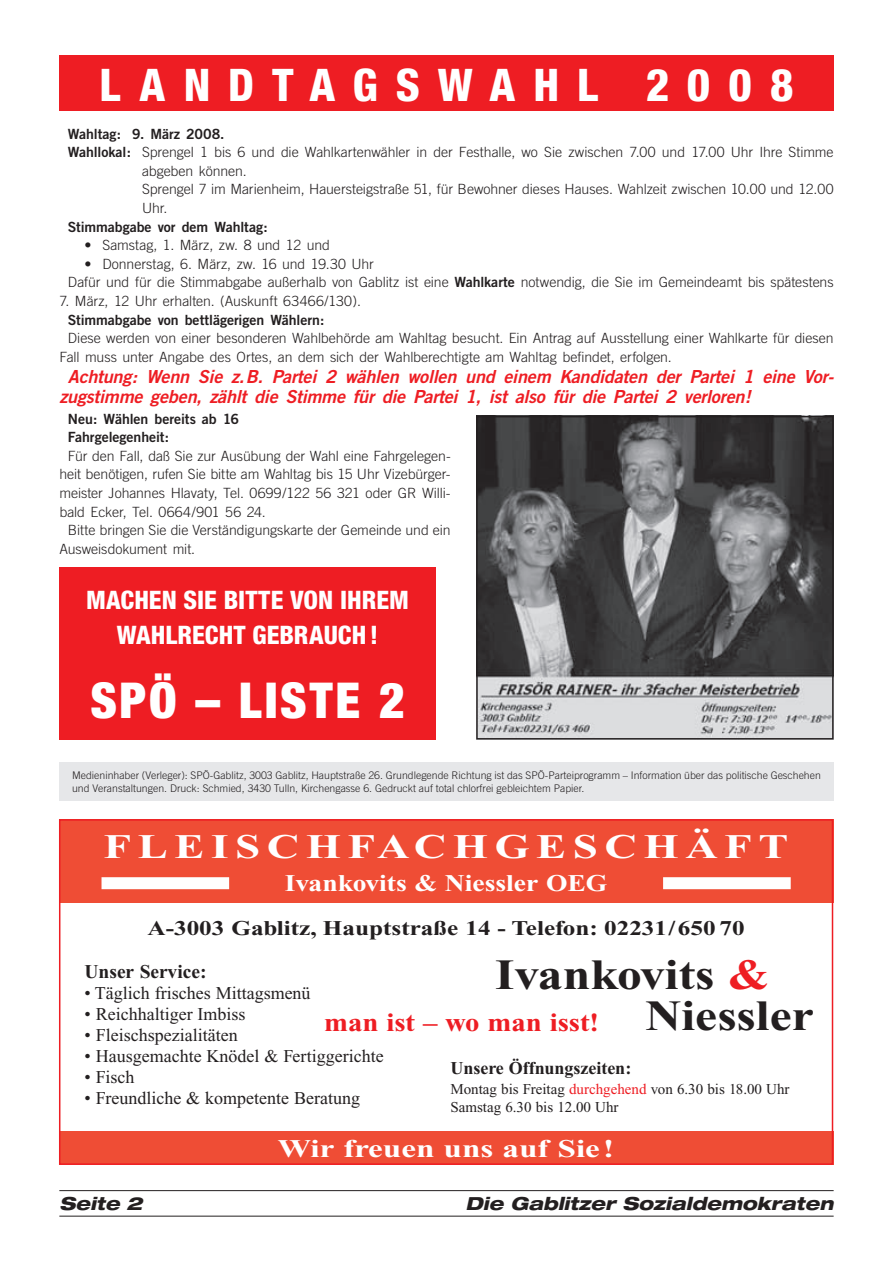
<style>
.page{position:relative;width:893px;height:1263px;background:#fff}
.page>*{position:absolute;margin:0;border:0;box-sizing:border-box;transform-origin:0 0}
.t1{font:900 condensed 49.5px "Helvetica Neue";letter-spacing:.06em;color:#fff}
.t2{font:800 condensed 45px "Helvetica Neue";letter-spacing:.395em;color:#fff}
.t3{font:700 43.2px "Times New Roman";color:#231f20;scale:1.15 1}
.t4{font:700 34.5px "Times New Roman";letter-spacing:.15em;color:#fff;scale:1.3 1}
.t5{font:700 26.1px "Times New Roman";color:#ee1d23;scale:1.1 1}
.t6{font:800 condensed 25.5px/34.5px "Helvetica Neue";color:#fff;text-align:center}
.t7{font:700 25.5px "Times New Roman";color:#fff;scale:1.3 1}
.t8{font:700 24px "Times New Roman";color:#fff;scale:1.15 1}
.t9{font:700 21px "Times New Roman";color:#231f20;scale:1.2 1}
.t10{font:700 19.5px "Times New Roman";color:#231f20}
.t11{font:italic 18px/19.5px "Trade Gothic Bold Two";letter-spacing:-.01em;color:#ee1d23}
.t12{font:18px "Times New Roman";color:#231f20}
.t13{font:italic 800 expanded 18px "Helvetica Neue";color:#231f20}
.t14{font:700 18px "Times New Roman";color:#231f20}
.t15{font:15px/18px "Times New Roman";color:#231f20}
.t16{font:300 14.1px/18.6px "Trade Gothic";letter-spacing:-.005em;color:#231f20}
.t17{font:14.1px/18.6px "Trade Gothic Bold Two";letter-spacing:-.005em;color:#231f20}
.t18{font:300 10.5px/13.5px "Trade Gothic";color:#231f20}
.s1{font-family:"Trade Gothic Bold Two";font-weight:400}
.s2{color:#ee1d23}
.s3{font-size:43.2px;color:#231f20}
</style>
<div class="page">
<hr style="left:59px;top:1216px;width:774px;height:1px;background:#231f20">
<hr style="left:59px;top:1190px;width:774px;height:1px;background:#231f20">
<div style="left:59px;top:819px;width:774px;height:84px;background:#ef4d35"></div>
<div style="left:59px;top:1132px;width:774px;height:33px;background:#ef4d35"></div>
<div style="left:59px;top:819px;width:774px;height:346px;border:2px solid #ee1d23"></div>
<div style="left:101px;top:877px;width:128px;height:12px;background:#fff"></div>
<div style="left:663px;top:877px;width:127px;height:12px;background:#fff"></div>
<img style="left:479px;top:419px;width:351px;height:318px">
<div style="left:476px;top:416px;width:357px;height:324px;border:2px solid #231f20"></div>
<div style="left:59px;top:55px;width:774px;height:56px;background:#ee1d23"></div>
<div style="left:59px;top:567px;width:377px;height:173px;background:#ee1d23"></div>
<div style="left:59px;top:762px;width:774px;height:38px;background:#e6e7e9"></div>
<h2 class="t2" style="left:99px;top:69px;width:695px">LANDTAGSWAHL 2008</h2>
<p class="t17" style="left:68px;top:125px;width:158px">Wahltag: 9. März 2008.</p>
<p class="t16" style="left:142px;top:144px;width:693px;text-indent:-74px"><span class="s1">Wahllokal:</span> Sprengel 1 bis 6 und die Wahlkartenwähler in der Festhalle, wo Sie zwischen 7.00 und 17.00 Uhr Ihre Stimme abgeben können.<br>Sprengel 7 im Marienheim, Hauersteigstraße 51, für Bewohner dieses Hauses. Wahlzeit zwischen 10.00 und 12.00<br>Uhr.</p>
<p class="t17" style="left:68px;top:218px;width:201px">Stimmabgabe vor dem Wahltag:</p>
<p class="t16" style="left:84px;top:237px;width:247px">• Samstag, 1. März, zw. 8 und 12 und</p>
<p class="t16" style="left:68px;top:256px;width:767px;text-indent:16px">• Donnerstag, 6. März, zw. 16 und 19.30 Uhr<br>Dafür und für die Stimmabgabe außerhalb von Gablitz ist eine <span class="s1">Wahlkarte</span> notwendig, die Sie im Gemeindeamt bis spätestens</p>
<p class="t16" style="left:59px;top:293px;width:303px">7. März, 12 Uhr erhalten. (Auskunft 63466/130).</p>
<p class="t17" style="left:68px;top:311px;width:258px">Stimmabgabe von bettlägerigen Wählern:</p>
<p class="t16" style="left:59px;top:330px;width:775px;text-indent:9px">Diese werden von einer besonderen Wahlbehörde am Wahltag besucht. Ein Antrag auf Ausstellung einer Wahlkarte für diesen<br>Fall muss unter Angabe des Ortes, an dem sich der Wahlberechtigte am Wahltag befindet, erfolgen.</p>
<p class="t11" style="left:59px;top:369px;width:776px;text-indent:9px">Achtung: Wenn Sie z.B. Partei 2 wählen wollen und einem Kandidaten der Partei 1 eine Vor&shy;zugstimme geben, zählt die Stimme für die Partei 1, ist also für die Partei 2 verloren!</p>
<p class="t17" style="left:68px;top:411px;width:173px">Neu: Wählen bereits ab 16<br>Fahrgelegenheit:</p>
<p class="t16" style="left:59px;top:448px;width:393px;text-align:justify;text-indent:9px">Für den Fall, daß Sie zur Ausübung der Wahl eine Fahrgelegen&shy;heit benötigen, rufen Sie bitte am Wahltag bis 15 Uhr Vizebürger&shy;meister Johannes Hlavaty, Tel. 0699/122 56 321 oder GR Willi&shy;bald Ecker, Tel. 0664/901 56 24.</p>
<p class="t16" style="left:59px;top:522px;width:393px;text-indent:9px">Bitte bringen Sie die Verständigungskarte der Gemeinde und ein<br>Ausweisdokument mit.</p>
<h3 class="t6" style="left:86px;top:585px;width:324px">MACHEN SIE BITTE VON IHREM<br>WAHLRECHT GEBRAUCH !</h3>
<h1 class="t1" style="left:90px;top:683px;width:316px">SPÖ – LISTE 2</h1>
<p class="t18" style="left:72px;top:769px;width:750px">Medieninhaber (Verleger): SPÖ-Gablitz, 3003 Gablitz, Hauptstraße 26. Grund legende Richtung ist das SPÖ- Parteiprogramm – Information über das politische Geschehen und Veranstaltungen. Druck: Schmied, 3430 Tulln, Kirchen gasse 6. Gedruckt auf total chlorfrei gebleichtem Papier.</p>
<h3 class="t4" style="left:104px;top:835px;width:528px">FLEISCHFACHGESCHÄFT</h3>
<h3 class="t8" style="left:285px;top:875px;width:282px">Ivankovits &amp; Niessler OEG</h3>
<h3 class="t9" style="left:147px;top:921px;width:499px">A-3003 Gablitz, Hauptstraße 14 - Telefon: 02231/650 70</h3>
<h3 class="t10" style="left:84px;top:965px;width:124px">Unser Service:</h3>
<p class="t12" style="left:84px;top:986px;width:228px">• Täglich frisches Mittagsmenü</p>
<p class="t12" style="left:84px;top:1007px;width:163px">• Reichhaltiger Imbiss</p>
<p class="t12" style="left:84px;top:1028px;width:155px">• Fleischspezialitäten</p>
<p class="t12" style="left:84px;top:1049px;width:301px">• Hausgemachte Knödel &amp; Fertiggerichte</p>
<p class="t12" style="left:84px;top:1070px;width:51px">• Fisch</p>
<p class="t12" style="left:84px;top:1091px;width:277px">• Freundliche &amp; kompetente Beratung</p>
<h3 class="t3" style="left:495px;top:960px;width:240px">Ivankovits <span class="s2">&amp;</span></h3>
<h3 class="t5" style="left:324px;top:1013px;width:446px">man ist – wo man isst! <span class="s3">Niessler</span></h3>
<p class="t14" style="left:450px;top:1062px;width:182px">Unsere Öffnungszeiten:</p>
<p class="t15" style="left:450px;top:1081px;width:340px">Montag bis Freitag <span class="s2">durchgehend</span> von 6.30 bis 18.00 Uhr<br>Samstag 6.30 bis 12.00 Uhr</p>
<h3 class="t7" style="left:278px;top:1139px;width:260px">Wir freuen uns auf Sie!</h3>
<p class="t13" style="left:59px;top:1197px;width:85px">Seite 2</p>
<p class="t13" style="left:465px;top:1197px;width:370px">Die Gablitzer Sozialdemokraten</p>
</div>
